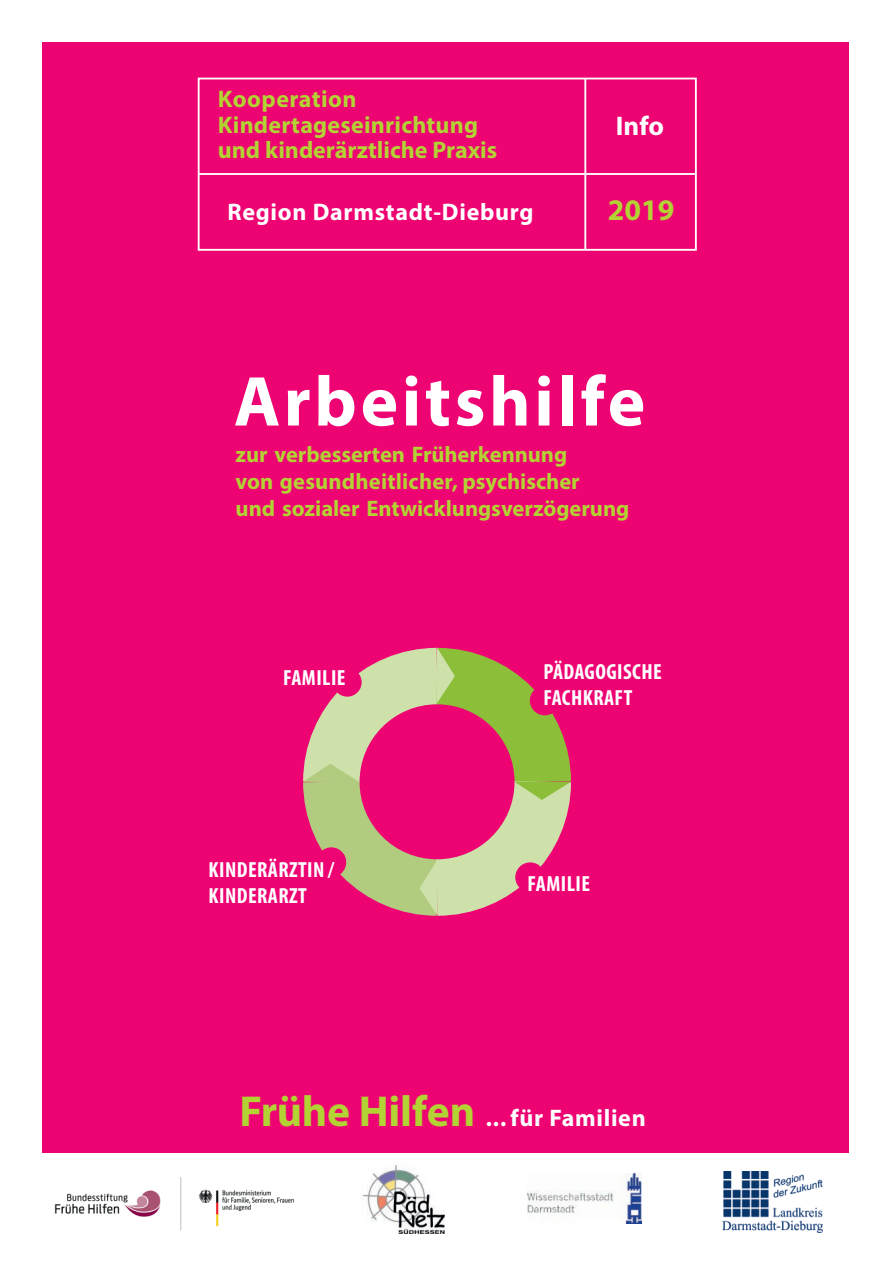
<style>
.page{position:relative;width:893px;height:1263px;background:#fff}
.page>*{position:absolute;margin:0;border:0;box-sizing:border-box;transform-origin:0 0}
.t1{font:700 71.25px "Myriad Pro";letter-spacing:.05em;color:#fff}
.t2{font:700 30px "Myriad Pro";color:#b3d234}
.t3{font:700 27px "Myriad Pro";color:#fff}
.t4{font:700 24px/25.5px "Myriad Pro";letter-spacing:.01em;color:#b3d234}
.t5{font:700 24px "Myriad Pro";letter-spacing:.03em;color:#fff}
.t6{font:700 22.5px/27px "Myriad Pro";color:#b3d234}
.t7{font:700 condensed 21.9px/26.4px "Myriad Pro";letter-spacing:.02em;color:#fff}
.s1{font-size:43.5px;color:#b3d234}
</style>
<div class="page">
<div style="left:43px;top:43px;width:806px;height:1110px;background:#ed0372"></div>
<img style="left:723px;top:1172px;width:100px;height:60px">
<img style="left:527px;top:1173px;width:114px;height:50px">
<img style="left:54px;top:1178px;width:241px;height:52px">
<img style="left:362px;top:1165px;width:82px;height:69px">
<svg style="left:315px;top:660px;width:66px;height:65px"></svg>
<svg style="left:381px;top:647px;width:178px;height:78px"></svg>
<svg style="left:303px;top:725px;width:78px;height:179px"></svg>
<svg style="left:381px;top:725px;width:190px;height:191px"></svg>
<div style="left:530px;top:686px;width:29px;height:29px;background:#ed0372;border-radius:50%"></div>
<div style="left:530px;top:685px;width:30px;height:30px;border:1px solid #ed0372;border-radius:50%"></div>
<div style="left:317px;top:848px;width:29px;height:29px;background:#ed0372;border-radius:50%"></div>
<div style="left:316px;top:847px;width:30px;height:30px;border:1px solid #ed0372;border-radius:50%"></div>
<div style="left:333px;top:668px;width:29px;height:29px;background:#ed0372;border-radius:50%"></div>
<div style="left:516px;top:863px;width:29px;height:29px;background:#ed0372;border-radius:50%"></div>
<div style="left:515px;top:862px;width:30px;height:30px;border:1px solid #ed0372;border-radius:50%"></div>
<svg style="left:515px;top:782px;width:56px;height:18px"></svg>
<svg style="left:437px;top:647px;width:18px;height:56px"></svg>
<svg style="left:419px;top:859px;width:19px;height:57px"></svg>
<svg style="left:303px;top:764px;width:56px;height:18px"></svg>
<div style="left:198px;top:78px;width:499px;height:173px;border:2px solid #fff"></div>
<hr style="left:584px;top:79px;width:2px;height:171px;background:#fff">
<hr style="left:199px;top:173px;width:497px;height:2px;background:#fff">
<p class="t4" style="left:218px;top:86px;width:281px">Kooperation<br>Kindertageseinrichtung und kinderärztliche Praxis</p>
<p class="t3" style="left:616px;top:108px;width:50px">Info</p>
<p class="t5" style="left:227px;top:196px;width:308px">Region Darmstadt-Dieburg</p>
<h2 class="t2" style="left:608px;top:190px;width:68px">2019</h2>
<h1 class="t1" style="left:234px;top:355px;width:413px">Arbeitshilfe</h1>
<p class="t6" style="left:236px;top:440px;width:395px">zur verbesserten Früherkennung<br>von gesundheitlicher, psychischer<br>und sozialer Entwicklungsverzögerung</p>
<p class="t7" style="left:283px;top:664px;width:64px">FAMILIE</p>
<p class="t7" style="left:209px;top:856px;width:127px">KINDERÄRZTIN /<br>KINDERARZT</p>
<p class="t7" style="left:544px;top:658px;width:120px">PÄDAGOGISCHE<br>FACHKRAFT</p>
<p class="t7" style="left:528px;top:870px;width:64px">FAMILIE</p>
<p class="t5" style="left:239px;top:1103px;width:408px"><span class="s1">Frühe Hilfen</span> ... für Familien</p>
</div>
